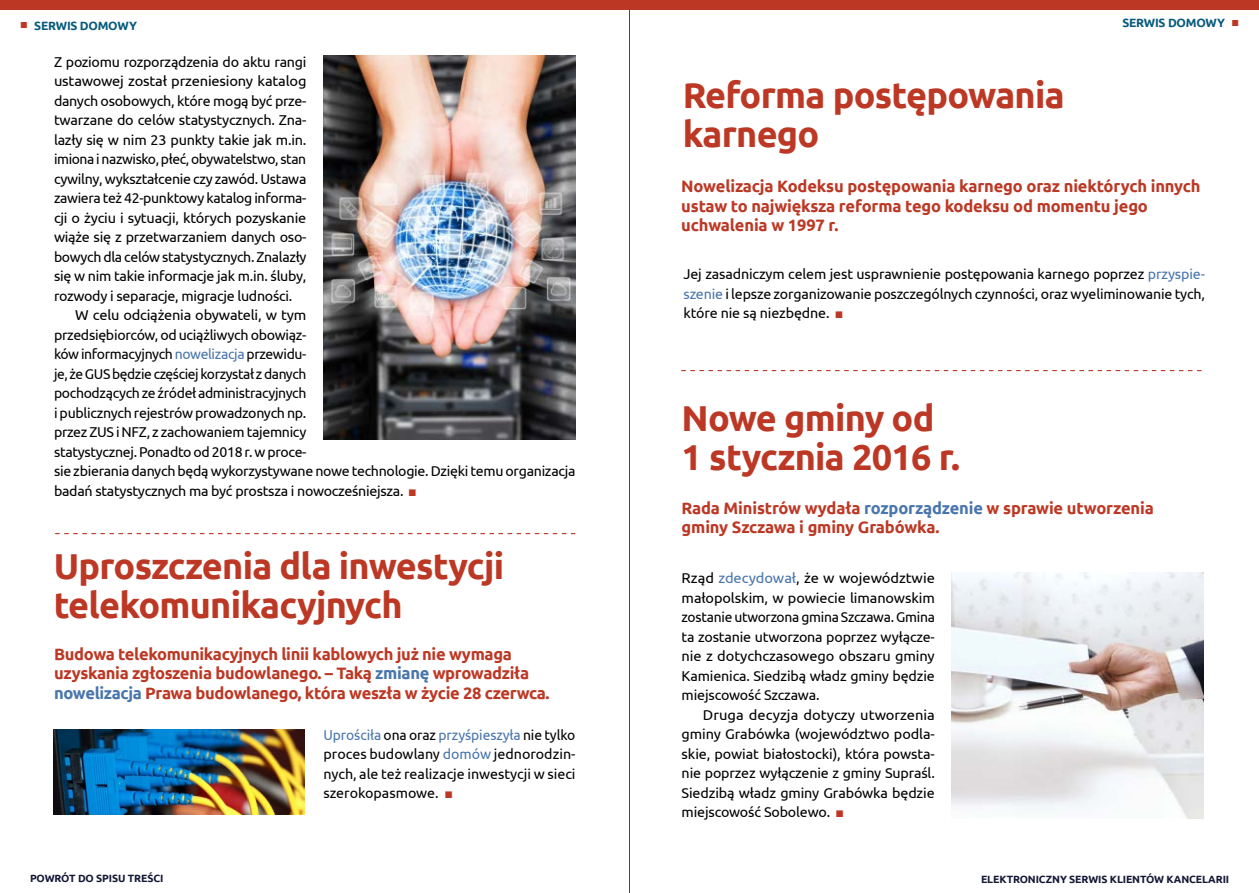
<style>
.page{position:relative;width:1259px;height:893px;background:#fff}
.page>*{position:absolute;margin:0;border:0;box-sizing:border-box;transform-origin:0 0}
.t1{font:700 36px/39px "Ubuntu";letter-spacing:-.02em;color:#bc3824}
.t2{font:700 16.5px/19.5px "Ubuntu";letter-spacing:-.02em;color:#bc3824}
.t3{font:14.25px/19.5px "Ubuntu";letter-spacing:-.02em;color:#000;text-align:justify}
.t4{font:700 12px "Ubuntu";letter-spacing:-.02em;color:#075a7b}
.t5{font:700 10.5px "Ubuntu";letter-spacing:-.01em;color:#121735}
.s1{font-family:"Proxima Nova";font-weight:300;font-size:10.5px;color:#bc3824}
.s2{color:#4875ab}
.s3{font-family:"Arial Narrow";color:#bc3824}
</style>
<div class="page">
<hr style="left:629px;top:0;width:1px;height:893px;background:#48484a">
<div style="left:0;top:0;width:1259px;height:10px;background:#bc3824"></div>
<svg style="left:55px;top:533px;width:520px;height:1px"></svg>
<img style="left:323px;top:56px;width:252px;height:383px">
<img style="left:54px;top:729px;width:251px;height:85px">
<img style="left:952px;top:572px;width:251px;height:247px">
<svg style="left:681px;top:370px;width:520px;height:1px"></svg>
<p class="t4" style="left:20px;top:18px;width:118px"><span class="s1">■</span> SERWIS DOMOWY</p>
<p class="t4" style="left:1122px;top:16px;width:118px">SERWIS DOMOWY <span class="s1">■</span></p>
<p class="t3" style="left:54px;top:51px;width:254px">Z poziomu rozporządzenia do aktu rangi</p>
<p class="t3" style="left:54px;top:71px;width:254px">ustawowej został przeniesiony katalog</p>
<p class="t3" style="left:54px;top:90px;width:254px">danych osobowych, które mogą być prze-</p>
<p class="t3" style="left:54px;top:110px;width:254px">twarzane do celów statystycznych. Zna-</p>
<p class="t3" style="left:54px;top:129px;width:254px">lazły się w nim 23 punkty takie jak m.in.</p>
<p class="t3" style="left:54px;top:149px;width:254px">imiona i nazwisko, płeć, obywatelstwo, stan</p>
<p class="t3" style="left:54px;top:168px;width:254px">cywilny, wykształcenie czy zawód. Ustawa</p>
<p class="t3" style="left:54px;top:188px;width:254px">zawiera też 42-punktowy katalog informa-</p>
<p class="t3" style="left:54px;top:207px;width:254px">cji o życiu i sytuacji, których pozyskanie</p>
<p class="t3" style="left:54px;top:227px;width:254px">wiąże się z przetwarzaniem danych oso-</p>
<p class="t3" style="left:54px;top:246px;width:254px">bowych dla celów statystycznych. Znalazły</p>
<p class="t3" style="left:54px;top:266px;width:254px">się w nim takie informacje jak m.in. śluby,</p>
<p class="t3" style="left:54px;top:285px;width:240px">rozwody i separacje, migracje ludności.</p>
<p class="t3" style="left:75px;top:305px;width:232px">W celu odciążenia obywateli, w tym</p>
<p class="t3" style="left:54px;top:324px;width:254px">przedsiębiorców, od uciążliwych obowiąz-</p>
<p class="t3" style="left:54px;top:344px;width:254px">ków informacyjnych <span class="s2">nowelizacja</span> przewidu-</p>
<p class="t3" style="left:54px;top:363px;width:254px">je, że GUS będzie częściej korzystał z danych</p>
<p class="t3" style="left:54px;top:383px;width:254px">pochodzących ze źródeł administracyjnych</p>
<p class="t3" style="left:54px;top:402px;width:254px">i publicznych rejestrów prowadzonych np.</p>
<p class="t3" style="left:54px;top:422px;width:254px">przez ZUS i NFZ, z zachowaniem tajemnicy</p>
<p class="t3" style="left:54px;top:441px;width:254px">statystycznej. Ponadto od 2018 r. w proce-</p>
<p class="t3" style="left:54px;top:461px;width:523px">sie zbierania danych będą wykorzystywane nowe technologie. Dzięki temu organizacja</p>
<p class="t3" style="left:54px;top:480px;width:365px">badań statystycznych ma być prostsza i nowocześniejsza. <span class="s3">■</span></p>
<h1 class="t1" style="left:683px;top:75px;width:383px">Reforma postępowania karnego</h1>
<p class="t2" style="left:681px;top:176px;width:521px">Nowelizacja Kodeksu postępowania karnego oraz niektórych innych ustaw to największa reforma tego kodeksu od momentu jego uchwalenia w 1997 r.</p>
<p class="t3" style="left:683px;top:264px;width:523px">Jej zasadniczym celem jest usprawnienie postępowania karnego poprzez <span class="s2">przyspie&shy;szenie</span> i lepsze zorganizowanie poszczególnych czynności, oraz wyeliminowanie tych, które nie są niezbędne. <span class="s3">■</span></p>
<h1 class="t1" style="left:681px;top:399px;width:280px">Nowe gminy od<br>1 stycznia 2016 r.</h1>
<p class="t2" style="left:681px;top:498px;width:473px">Rada Ministrów wydała <span class="s2">rozporządzenie</span> w sprawie utworzenia gminy Szczawa i gminy Grabówka.</p>
<h1 class="t1" style="left:54px;top:546px;width:452px">Uproszczenia dla inwestycji telekomunikacyjnych</h1>
<p class="t2" style="left:54px;top:644px;width:497px">Budowa telekomunikacyjnych linii kablowych już nie wymaga uzyskania zgłoszenia budowlanego. – Taką <span class="s2">zmianę</span> wprowadziła <span class="s2">nowelizacja</span> Prawa budowlanego, która weszła w życie 28 czerwca.</p>
<p class="t3" style="left:323px;top:724px;width:254px"><span class="s2">Uprościła</span> ona oraz <span class="s2">przyśpieszyła</span> nie tylko proces budowlany <span class="s2">domów</span> jednorodzin&shy;nych, ale też realizacje inwestycji w sieci szerokopasmowe. <span class="s3">■</span></p>
<p class="t3" style="left:681px;top:568px;width:255px">Rząd <span class="s2">zdecydował</span>, że w województwie małopolskim, w powiecie limanowskim zostanie utworzona gmina Szczawa. Gmina ta zostanie utworzona poprzez wyłącze&shy;nie z dotychczasowego obszaru gminy Kamienica. Siedzibą władz gminy będzie miejscowość Szczawa.</p>
<p class="t3" style="left:681px;top:704px;width:255px;text-indent:21px">Druga decyzja dotyczy utworzenia gminy Grabówka (województwo podla&shy;skie, powiat białostocki), która powsta&shy;nie poprzez wyłączenie z gminy Supraśl.<br>Siedzibą władz gminy Grabówka będzie miejscowość Sobolewo. <span class="s3">■</span></p>
<p class="t5" style="left:30px;top:872px;width:135px">POWRÓT DO SPISU TREŚCI</p>
<p class="t5" style="left:981px;top:872px;width:250px">ELEKTRONICZNY SERWIS KLIENTÓW KANCELARII</p>
</div>
